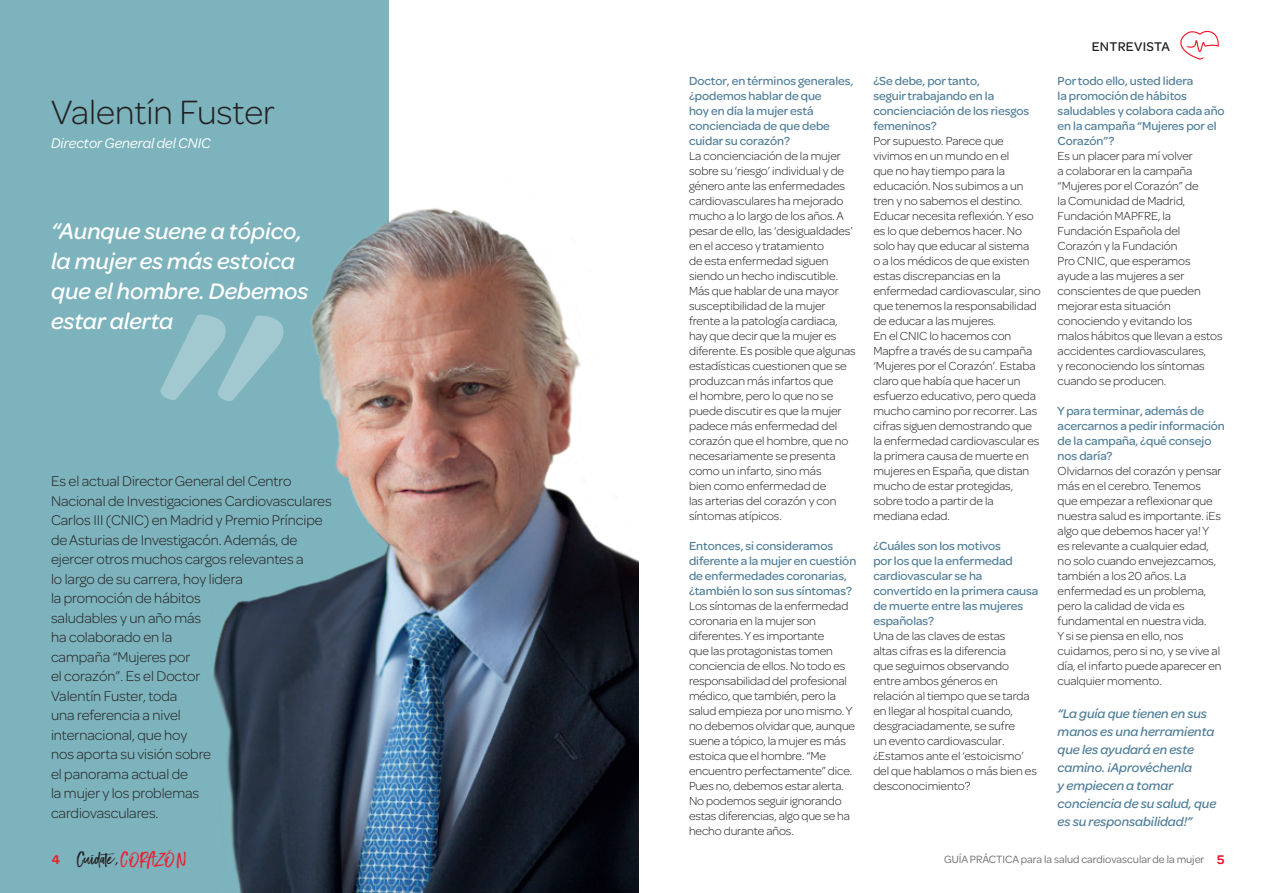
<style>
.page{position:relative;width:1276px;height:893px;background:#fff}
.page>*{position:absolute;margin:0;border:0;box-sizing:border-box;transform-origin:0 0}
.Intro{font:300 36px "Omnes";color:#231f20}
.NOTA{font:italic 500 24px/30px "Omnes";color:#fff}
.Intro-2{font:300 15px/19.5px "Omnes";letter-spacing:-.005em;color:#231f20}
.Intro-3{font:italic 15px "Omnes";color:#fff}
.t1{font:15px "Black Diamond";color:#231f20;scale:1.2 1}
.NOTA-2{font:italic 500 13.5px/18px "Omnes";letter-spacing:-.005em;color:#4f7e99}
.t2{font:500 13.5px "Omnes";letter-spacing:.02em;color:#231f20}
.Bodycopy{font:300 12.45px/15px "Omnes";letter-spacing:-.005em;color:#231f20}
.Bodycopy-2{font:500 12.45px/15px "Omnes";letter-spacing:-.005em;color:#4f7e99}
.t3{font:11.25px "Omnes";color:#6c6d70}
.s1{font-family:"Omnes";font-weight:600;font-size:13.5px;color:#ee1b2c}
.s2{color:#ee1b2c}
.s3{font-weight:600;font-size:13.5px;color:#ee1b2c}
</style>
<div class="page">
<svg style="left:1180px;top:31px;width:38px;height:29px"></svg>
<div style="left:0;top:0;width:388px;height:893px;background:#7db3bd"></div>
<img style="left:213px;top:101px;width:425px;height:792px">
<svg style="left:160px;top:314px;width:123px;height:89px"></svg>
<p class="Intro" style="left:51px;top:88px;width:226px">Valentín Fuster</p>
<p class="Intro-3" style="left:51px;top:134px;width:161px">Director General del CNIC</p>
<p class="NOTA" style="left:51px;top:214px;width:259px">“Aunque suene a tópico, la mujer es más estoica que el hombre. Debemos estar alerta</p>
<p class="Intro-2" style="left:51px;top:471px;width:282px">Es el actual Director General del Centro<br>Nacional de Investigaciones Cardiovasculares<br>Carlos III (CNIC) en Madrid y Premio Príncipe de Asturias de Investigacón. Además, de ejercer otros muchos cargos relevantes a<br>lo largo de su carrera, hoy lidera<br>la promoción de hábitos<br>saludables y un año más<br>ha colaborado en la<br>campaña “Mujeres por<br>el corazón”. Es el Doctor<br>Valentín Fuster, toda<br>una referencia a nivel<br>internacional, que hoy<br>nos aporta su visión sobre<br>el panorama actual de<br>la mujer y los problemas<br>cardiovasculares.</p>
<p class="t1" style="left:52px;top:849px;width:114px"><span class="s1">4</span> Cuídate,<span class="s2">CORAZÓN</span></p>
<p class="Bodycopy-2" style="left:689px;top:73px;width:166px">Doctor, en términos generales, ¿podemos hablar de que<br>hoy en día la mujer está concienciada de que debe cuidar su corazón?</p>
<p class="Bodycopy" style="left:689px;top:148px;width:168px">La concienciación de la mujer sobre su ‘riesgo’ individual y de género ante las enfermedades cardiovasculares ha mejorado mucho a lo largo de los años. A pesar de ello, las ‘desigualdades’ en el acceso y tratamiento<br>de esta enfermedad siguen siendo un hecho indiscutible.<br>Más que hablar de una mayor susceptibilidad de la mujer frente a la patología cardiaca, hay que decir que la mujer es diferente. Es posible que algunas estadísticas cuestionen que se produzcan más infartos que<br>el hombre, pero lo que no se puede discutir es que la mujer padece más enfermedad del corazón que el hombre, que no necesariamente se presenta como un infarto, sino más<br>bien como enfermedad de<br>las arterias del corazón y con síntomas atípicos.</p>
<p class="Bodycopy-2" style="left:689px;top:538px;width:169px">Entonces, si consideramos diferente a la mujer en cuestión de enfermedades coronarias, ¿también lo son sus síntomas?</p>
<p class="Bodycopy" style="left:689px;top:598px;width:168px">Los síntomas de la enfermedad coronaria en la mujer son diferentes. Y es importante<br>que las protagonistas tomen conciencia de ellos. No todo es responsabilidad del profesional médico, que también, pero la salud empieza por uno mismo. Y no debemos olvidar que, aunque suene a tópico, la mujer es más estoica que el hombre. “Me encuentro perfectamente” dice.<br>Pues no, debemos estar alerta.<br>No podemos seguir ignorando estas diferencias, algo que se ha hecho durante años.</p>
<p class="Bodycopy-2" style="left:873px;top:73px;width:157px">¿Se debe, por tanto,<br>seguir trabajando en la concienciación de los riesgos femeninos?</p>
<p class="Bodycopy" style="left:873px;top:133px;width:169px">Por supuesto. Parece que vivimos en un mundo en el<br>que no hay tiempo para la educación. Nos subimos a un tren y no sabemos el destino.<br>Educar necesita reflexión. Y eso es lo que debemos hacer. No solo hay que educar al sistema<br>o a los médicos de que existen estas discrepancias en la enfermedad cardiovascular, sino que tenemos la responsabilidad de educar a las mujeres.</p>
<p class="Bodycopy" style="left:873px;top:328px;width:168px">En el CNIC lo hacemos con<br>Mapfre a través de su campaña ‘Mujeres por el Corazón’. Estaba claro que había que hacer un esfuerzo educativo, pero queda mucho camino por recorrer. Las cifras siguen demostrando que la enfermedad cardiovascular es la primera causa de muerte en mujeres en España, que distan mucho de estar protegidas, sobre todo a partir de la mediana edad.</p>
<p class="Bodycopy-2" style="left:873px;top:538px;width:167px">¿Cuáles son los motivos<br>por los que la enfermedad cardiovascular se ha convertido en la primera causa de muerte entre las mujeres españolas?</p>
<p class="Bodycopy" style="left:873px;top:628px;width:165px">Una de las claves de estas<br>altas cifras es la diferencia<br>que seguimos observando entre ambos géneros en relación al tiempo que se tarda en llegar al hospital cuando, desgraciadamente, se sufre<br>un evento cardiovascular. ¿Estamos ante el ‘estoicismo’ del que hablamos o más bien es desconocimiento?</p>
<p class="t2" style="left:1091px;top:37px;width:80px">ENTREVISTA</p>
<p class="Bodycopy-2" style="left:1057px;top:73px;width:168px">Por todo ello, usted lidera<br>la promoción de hábitos saludables y colabora cada año en la campaña “Mujeres por el<br>Corazón”?</p>
<p class="Bodycopy" style="left:1057px;top:148px;width:166px">Es un placer para mí volver<br>a colaborar en la campaña “Mujeres por el Corazón” de<br>la Comunidad de Madrid,<br>Fundación MAPFRE, la<br>Fundación Española del<br>Corazón y la Fundación<br>Pro CNIC, que esperamos ayude a las mujeres a ser conscientes de que pueden mejorar esta situación conociendo y evitando los malos hábitos que llevan a estos accidentes cardiovasculares,<br>y reconociendo los síntomas cuando se producen.</p>
<p class="Bodycopy-2" style="left:1057px;top:403px;width:169px">Y para terminar, además de acercarnos a pedir información de la campaña, ¿qué consejo nos daría?</p>
<p class="Bodycopy" style="left:1057px;top:463px;width:166px">Olvidarnos del corazón y pensar más en el cerebro. Tenemos que empezar a reflexionar que nuestra salud es importante. ¡Es algo que debemos hacer ya! Y es relevante a cualquier edad, no solo cuando envejezcamos, también a los 20 años. La enfermedad es un problema, pero la calidad de vida es fundamental en nuestra vida.<br>Y si se piensa en ello, nos cuidamos, pero si no, y se vive al día, el infarto puede aparecer en cualquier momento.</p>
<p class="NOTA-2" style="left:1057px;top:704px;width:160px">“La guía que tienen en sus manos es una herramienta que les ayudará en este camino. ¡Aprovéchenla<br>y empiecen a tomar conciencia de su salud, que es su responsabilidad!”</p>
<p class="t3" style="left:944px;top:852px;width:282px">GUÍA PRÁCTICA para la salud cardiovascular de la mujer <span class="s3">5</span></p>
</div>
